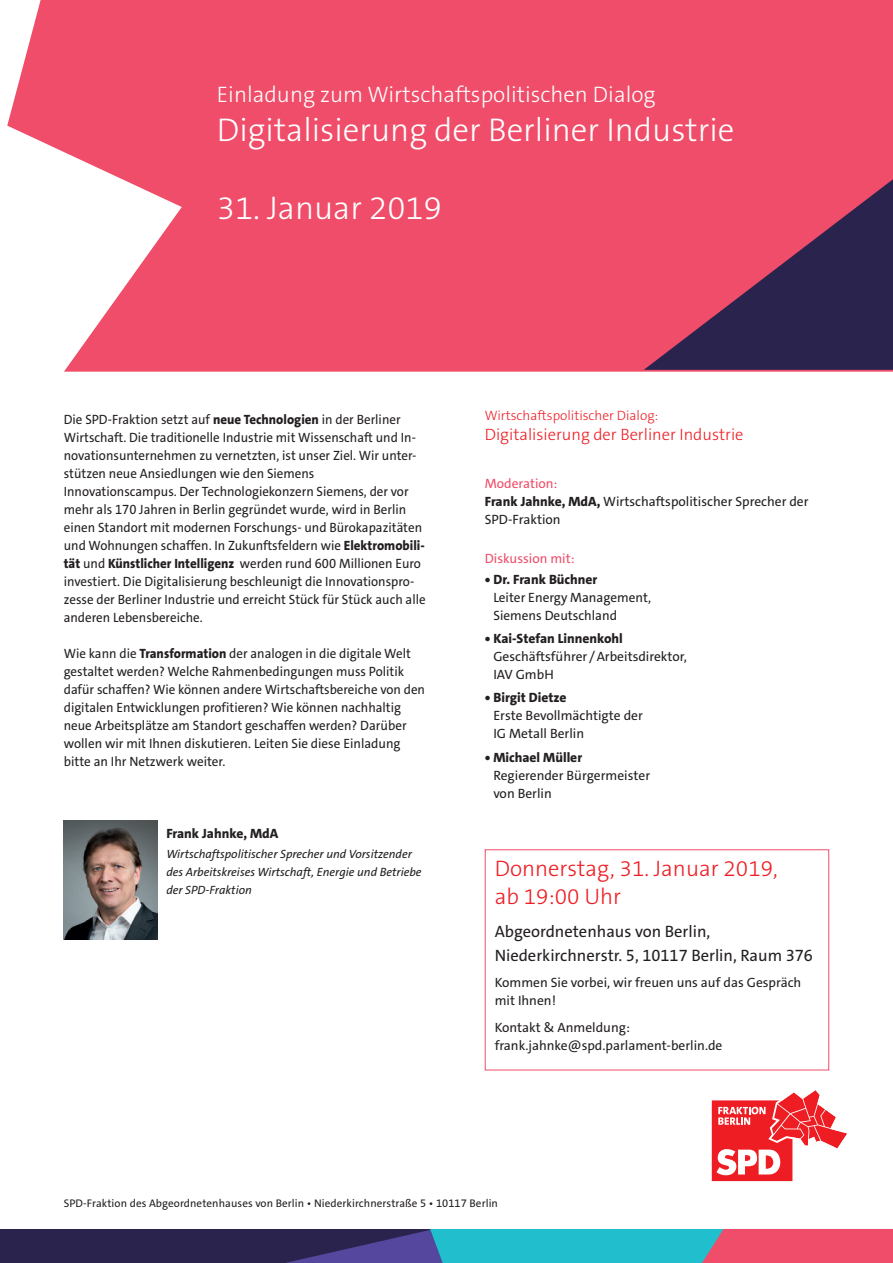
<style>
.page{position:relative;width:893px;height:1263px;background:#fff}
.page>*{position:absolute;margin:0;border:0;box-sizing:border-box;transform-origin:0 0}
.t1{font:300 33px "The Sans B3";color:#fff}
.t2{font:300 22.5px "The Sans B3";color:#fff}
.t3{font:300 22.5px/28.5px "The Sans B3";color:#ee1d23}
.t4{font:16.5px/24px "SPD The Sans";color:#231f20}
.t5{font:300 16.5px "The Sans B3";color:#ee1d23}
.t6{font:13.5px/18px "SPD The Sans";color:#231f20;scale:.96 1}
.t7{font:13.5px/18px "SPD The Sans";color:#231f20}
.t8{font:800 13.5px "SPD The Sans";color:#231f20}
.t9{font:300 13.5px "The Sans B3";color:#ee1d23}
.t10{font:13.5px "SPD The Sans";color:#ef4d69}
.t11{font:italic 12px/18px "SPD The Sans";color:#231f20}
.t12{font:11.1px "SPD The Sans";letter-spacing:.005em;color:#231f20}
.s1{font-weight:800}
.s2{color:#ef4d69}
</style>
<div class="page">
<svg style="left:712px;top:1090px;width:135px;height:91px"></svg>
<img style="left:64px;top:821px;width:93px;height:119px">
<div style="left:0;top:1229px;width:893px;height:34px;background:#29234d"></div>
<svg style="left:286px;top:1229px;width:607px;height:34px;background:#657a9a"></svg>
<svg style="left:7px;top:0;width:886px;height:372px;background:#f05f78"></svg>
<svg style="left:644px;top:149px;width:249px;height:221px;background:#993a5c"></svg>
<div style="left:485px;top:849px;width:344px;height:221px;border:1px solid #ef4d69"></div>
<h2 class="t2" style="left:217px;top:83px;width:440px">Einladung zum Wirtschaftspolitischen Dialog</h2>
<h1 class="t1" style="left:217px;top:113px;width:519px">Digitalisierung der Berliner Industrie</h1>
<h1 class="t1" style="left:217px;top:191px;width:227px">31. Januar 2019</h1>
<p class="t6" style="left:64px;top:410px;width:378px">Die SPD-Fraktion setzt auf <span class="s1">neue Technologien</span> in der Berliner Wirtschaft. Die traditionelle Industrie mit Wissenschaft und In&shy;novationsunternehmen zu vernetzten, ist unser Ziel. Wir unter&shy;stützen neue Ansiedlungen wie den Siemens Innovationscampus. Der Technologiekonzern Siemens, der vor mehr als 170 Jahren in Berlin gegründet wurde, wird in Berlin einen Standort mit modernen Forschungs- und Bürokapazitäten und Wohnungen schaffen. In Zukunftsfeldern wie <span class="s1">Elektromobili&shy;tät</span> und <span class="s1">Künstlicher Intelligenz</span> werden rund 600 Millionen Euro investiert. Die Digitalisierung beschleunigt die Innovationspro&shy;zesse der Berliner Industrie und erreicht Stück für Stück auch alle anderen Lebensbereiche.</p>
<p class="t6" style="left:64px;top:644px;width:378px">Wie kann die <span class="s1">Transformation</span> der analogen in die digitale Welt gestaltet werden? Welche Rahmenbedingungen muss Politik dafür schaffen? Wie können andere Wirtschaftsbereiche von den digitalen Entwicklungen profitieren? Wie können nachhaltig neue Arbeitsplätze am Standort geschaffen werden? Darüber wollen wir mit Ihnen diskutieren. Leiten Sie diese Einladung bitte an Ihr Netzwerk weiter.</p>
<p class="t8" style="left:166px;top:825px;width:113px">Frank Jahnke, MdA</p>
<p class="t11" style="left:166px;top:845px;width:257px">Wirtschaftspolitischer Sprecher und Vorsitzender des Arbeitskreises Wirtschaft, Energie und Betriebe der SPD-Fraktion</p>
<p class="t9" style="left:485px;top:409px;width:175px">Wirtschaftspolitischer Dialog:</p>
<p class="t5" style="left:485px;top:426px;width:260px">Digitalisierung der Berliner Industrie</p>
<p class="t7" style="left:485px;top:474px;width:325px"><span class="s2">Moderation:<br></span><span class="s1">Frank Jahnke, MdA,</span> Wirtschaftspolitischer Sprecher der<br>SPD-Fraktion</p>
<p class="t10" style="left:485px;top:550px;width:91px">Diskussion mit:</p>
<p class="t8" style="left:485px;top:570px;width:114px">• Dr. Frank Büchner</p>
<p class="t7" style="left:493px;top:588px;width:159px">Leiter Energy Management,<br>Siemens Deutschland</p>
<p class="t8" style="left:485px;top:630px;width:140px">• Kai-Stefan Linnenkohl</p>
<p class="t7" style="left:493px;top:648px;width:195px">Geschäftsführer /Arbeitsdirektor,<br>IAV GmbH</p>
<p class="t8" style="left:485px;top:689px;width:83px">• Birgit Dietze</p>
<p class="t7" style="left:493px;top:707px;width:151px">Erste Bevollmächtigte der<br>IG Metall Berlin</p>
<p class="t8" style="left:485px;top:748px;width:99px">• Michael Müller</p>
<p class="t7" style="left:493px;top:766px;width:158px">Regierender Bürgermeister von Berlin</p>
<h2 class="t3" style="left:495px;top:855px;width:285px">Donnerstag, 31. Januar 2019, ab 19:00 Uhr</h2>
<p class="t4" style="left:495px;top:919px;width:320px">Abgeordnetenhaus von Berlin,<br>Niederkirchnerstr. 5, 10117 Berlin, Raum 376</p>
<p class="t7" style="left:495px;top:974px;width:308px">Kommen Sie vorbei, wir freuen uns auf das Gespräch mit Ihnen!</p>
<p class="t7" style="left:495px;top:1018px;width:229px">Kontakt &amp; Anmeldung: frank.jahnke@spd.parlament-berlin.de</p>
<p class="t12" style="left:64px;top:1196px;width:436px">SPD-Fraktion des Abgeordnetenhauses von Berlin • Niederkirchnerstraße 5 • 10117 Berlin</p>
</div>
